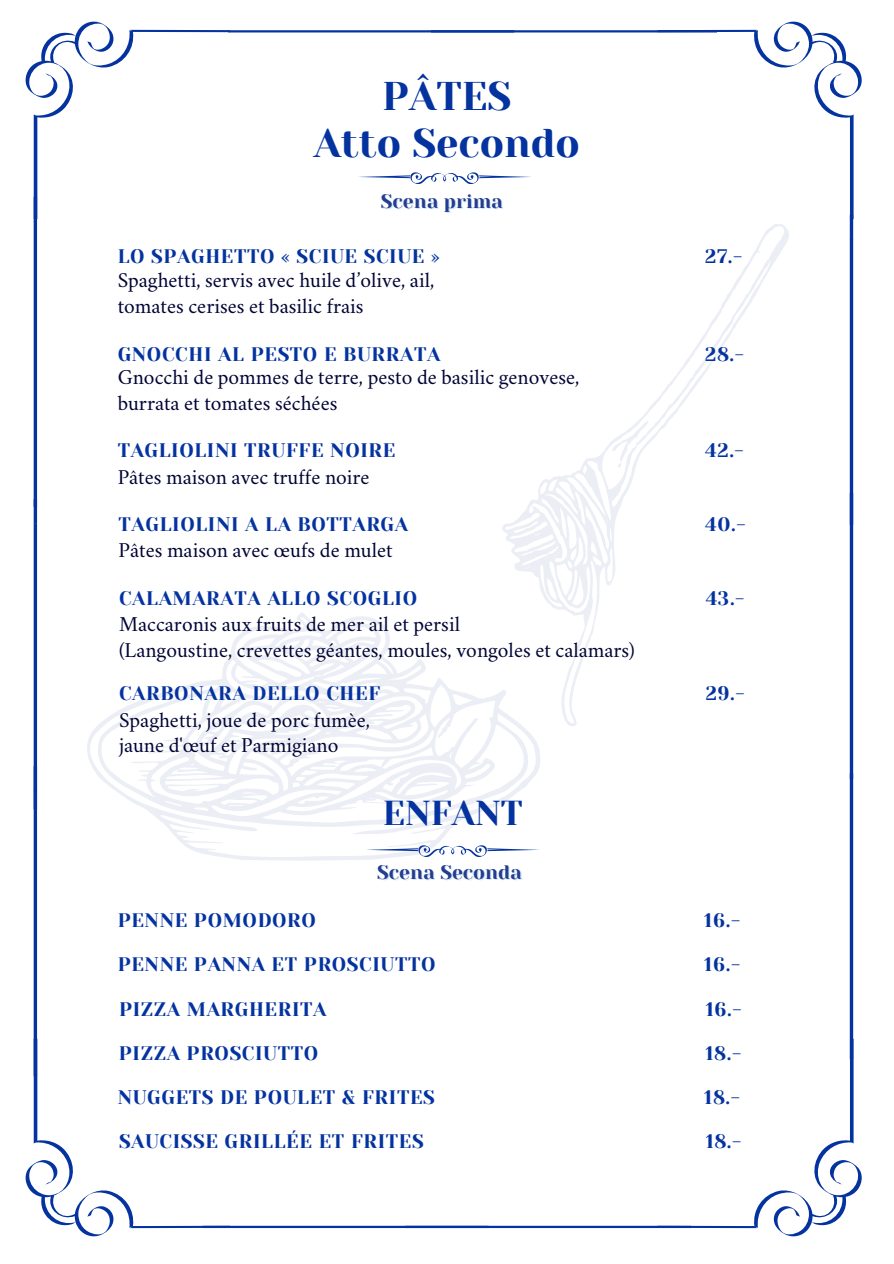
<style>
.page{position:relative;width:894px;height:1264px;background:#fff}
.page>*{position:absolute;margin:0;border:0;box-sizing:border-box;transform-origin:0 0}
.t1{font:39.9px/47.2px "Yeseva One";color:#0433a0;text-align:center}
.t2{font:34.5px "Yeseva One";color:#0433a0}
.t3{font:21px/25.8px "Crimson";color:#000435}
.t4{font:19.5px "Yeseva One";letter-spacing:.03em;color:#0433a0}
.t5{font:19.5px "Yeseva One";color:#243d8e}
</style>
<div class="page">
<svg style="left:25px;top:1038px;width:204px;height:199px"></svg>
<svg style="left:657px;top:1038px;width:205px;height:199px"></svg>
<svg style="left:657px;top:21px;width:205px;height:198px"></svg>
<svg style="left:25px;top:21px;width:204px;height:198px"></svg>
<hr style="left:849px;top:493px;width:3px;height:286px;background:#0433a0">
<hr style="left:849px;top:773px;width:3px;height:286px;background:#0433a0">
<hr style="left:849px;top:239px;width:3px;height:285px;background:#0433a0">
<hr style="left:34px;top:221px;width:3px;height:286px;background:#0433a0">
<hr style="left:34px;top:197px;width:3px;height:24px;background:#0433a0">
<hr style="left:34px;top:523px;width:3px;height:286px;background:#0433a0">
<hr style="left:34px;top:499px;width:3px;height:24px;background:#0433a0">
<hr style="left:34px;top:790px;width:3px;height:286px;background:#0433a0">
<hr style="left:228px;top:30px;width:286px;height:2px;background:#0433a0">
<hr style="left:431px;top:30px;width:285px;height:2px;background:#0433a0">
<hr style="left:202px;top:1225px;width:286px;height:2px;background:#0433a0">
<hr style="left:405px;top:1225px;width:286px;height:2px;background:#0433a0">
<hr style="left:849px;top:215px;width:3px;height:24px;background:#0433a0">
<svg style="left:358px;top:172px;width:173px;height:12px"></svg>
<svg style="left:502px;top:224px;width:286px;height:502px"></svg>
<svg style="left:87px;top:611px;width:453px;height:249px"></svg>
<p class="t1" style="left:313px;top:72px;width:267px">PÂTES<br>Atto Secondo</p>
<p class="t5" style="left:381px;top:190px;width:124px">Scena prima</p>
<p class="t4" style="left:118px;top:245px;width:323px">LO SPAGHETTO « SCIUE SCIUE »</p>
<p class="t3" style="left:118px;top:269px;width:318px">Spaghetti, servis avec huile d’olive, ail,</p>
<p class="t3" style="left:118px;top:295px;width:247px">tomates cerises et basilic frais</p>
<p class="t4" style="left:118px;top:343px;width:324px">GNOCCHI AL PESTO E BURRATA</p>
<p class="t3" style="left:118px;top:366px;width:463px">Gnocchi de pommes de terre, pesto de basilic genovese, burrata et tomates séchées</p>
<p class="t4" style="left:118px;top:439px;width:279px">TAGLIOLINI TRUFFE NOIRE</p>
<p class="t3" style="left:118px;top:466px;width:253px">Pâtes maison avec truffe noire</p>
<p class="t4" style="left:118px;top:513px;width:291px">TAGLIOLINI A LA BOTTARGA</p>
<p class="t3" style="left:118px;top:539px;width:275px">Pâtes maison avec œufs de mulet</p>
<p class="t4" style="left:119px;top:587px;width:299px">CALAMARATA ALLO SCOGLIO</p>
<p class="t3" style="left:119px;top:613px;width:342px">Maccaronis aux fruits de mer ail et persil</p>
<h1 class="t3" style="left:119px;top:639px;width:517px">(Langoustine, crevettes géantes, moules, vongoles et calamars)</h1>
<p class="t4" style="left:119px;top:682px;width:263px">CARBONARA DELLO CHEF</p>
<p class="t3" style="left:119px;top:708px;width:252px">Spaghetti, joue de porc fumèe,</p>
<h3 class="t3" style="left:119px;top:734px;width:221px">jaune d'œuf et Parmigiano</h3>
<h3 class="t2" style="left:383px;top:793px;width:141px">ENFANT</h3>
<h3 class="t5" style="left:377px;top:861px;width:146px">Scena Seconda</h3>
<p class="t4" style="left:705px;top:245px;width:39px">27.-</p>
<p class="t4" style="left:705px;top:343px;width:40px">28.-</p>
<p class="t4" style="left:705px;top:439px;width:40px">42.-</p>
<p class="t4" style="left:705px;top:513px;width:42px">40.-</p>
<p class="t4" style="left:705px;top:587px;width:40px">43.-</p>
<h3 class="t4" style="left:705px;top:682px;width:40px">29.-</h3>
<h3 class="t4" style="left:118px;top:909px;width:200px">PENNE POMODORO</h3>
<h3 class="t4" style="left:704px;top:909px;width:37px">16.-</h3>
<h3 class="t4" style="left:118px;top:953px;width:319px">PENNE PANNA ET PROSCIUTTO</h3>
<p class="t4" style="left:704px;top:953px;width:37px">16.-</p>
<p class="t4" style="left:119px;top:998px;width:209px">PIZZA MARGHERITA</p>
<h3 class="t4" style="left:705px;top:998px;width:37px">16.-</h3>
<p class="t4" style="left:119px;top:1042px;width:201px">PIZZA PROSCIUTTO</p>
<h3 class="t4" style="left:705px;top:1042px;width:37px">18.-</h3>
<p class="t4" style="left:118px;top:1085px;width:318px">NUGGETS DE POULET &amp; FRITES</p>
<h3 class="t4" style="left:704px;top:1085px;width:37px">18.-</h3>
<p class="t4" style="left:119px;top:1129px;width:306px">SAUCISSE GRILLÉE ET FRITES</p>
<h3 class="t4" style="left:705px;top:1129px;width:37px">18.-</h3>
</div>
